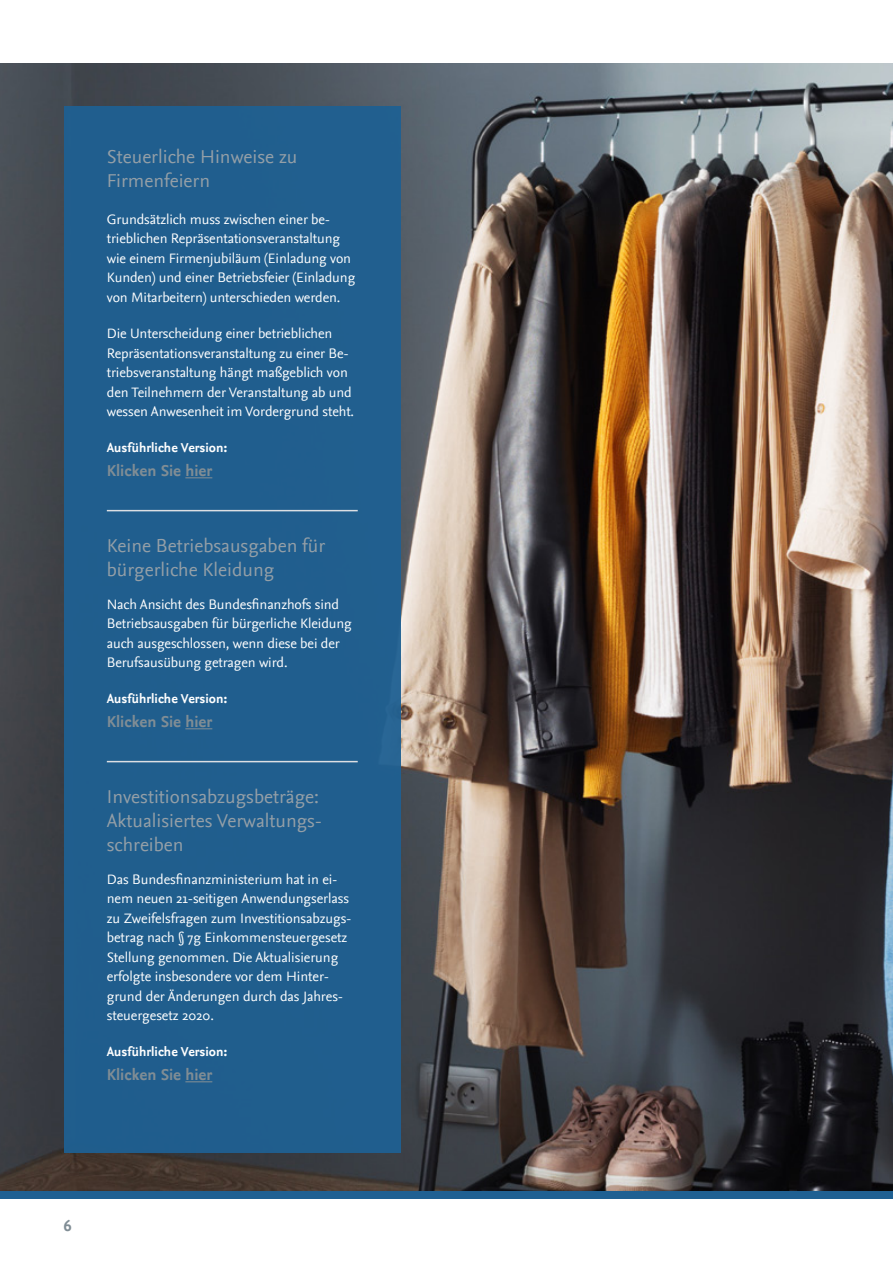
<style>
.page{position:relative;width:893px;height:1263px;background:#fff}
.page>*{position:absolute;margin:0;border:0;box-sizing:border-box;transform-origin:0 0}
.t1{font:19.5px/24px "Nexus Sans OT";color:#949fa7}
.t2{font:700 16.5px "Nexus Sans OT";color:#808d95}
.t3{font:14.25px/19.5px "Nexus Sans OT";letter-spacing:-.01em;color:#fff}
.t4{font:700 13.5px "Nexus Sans OT";color:#fff}
</style>
<div class="page">
<div style="left:0;top:1191px;width:893px;height:8px;background:#1f6092"></div>
<img style="left:0;top:64px;width:893px;height:1127px">
<div style="left:64px;top:106px;width:337px;height:1046px;background:#1f6092"></div>
<svg style="left:185px;top:477px;width:27px;height:1px"></svg>
<hr style="left:107px;top:510px;width:251px;height:1px;background:#dcdfe3">
<svg style="left:185px;top:728px;width:27px;height:1px"></svg>
<hr style="left:107px;top:761px;width:251px;height:1px;background:#dcdfe3">
<svg style="left:185px;top:1081px;width:27px;height:1px"></svg>
<h1 class="t1" style="left:107px;top:145px;width:192px">Steuerliche Hinweise zu<br>Firmenfeiern</h1>
<p class="t3" style="left:107px;top:210px;width:250px">Grundsätzlich muss zwischen einer be&shy;trieblichen Repräsentationsveranstaltung wie einem Firmenjubiläum (Einladung von Kunden) und einer Betriebsfeier (Einladung von Mitarbeitern) unterschieden werden.</p>
<p class="t3" style="left:107px;top:324px;width:249px">Die Unterscheidung einer betrieblichen Repräsentationsveranstaltung zu einer Be&shy;triebsveranstaltung hängt maßgeblich von den Teilnehmern der Veranstaltung ab und wessen Anwesenheit im Vordergrund steht.</p>
<p class="t4" style="left:107px;top:440px;width:122px">Ausführliche Version:</p>
<p class="t2" style="left:107px;top:461px;width:107px">Klicken Sie hier</p>
<h1 class="t1" style="left:107px;top:535px;width:220px">Keine Betriebsausgaben für bürgerliche Kleidung</h1>
<p class="t3" style="left:107px;top:595px;width:247px">Nach Ansicht des Bundesfinanzhofs sind Betriebsausgaben für bürgerliche Kleidung auch ausgeschlossen, wenn diese bei der Berufsausübung getragen wird.</p>
<p class="t4" style="left:107px;top:691px;width:122px">Ausführliche Version:</p>
<p class="t2" style="left:107px;top:712px;width:107px">Klicken Sie hier</p>
<h1 class="t1" style="left:107px;top:786px;width:217px">Investitionsabzugsbeträge:<br>Aktualisiertes Verwaltungs&shy;schreiben</h1>
<p class="t3" style="left:107px;top:870px;width:246px">Das Bundesfinanzministerium hat in ei&shy;nem neuen 21-seitigen Anwendungserlass zu Zweifelsfragen zum Investitionsabzugs&shy;betrag nach § 7g Einkommensteuergesetz Stellung genommen. Die Aktualisierung erfolgte insbesondere vor dem Hinter&shy;grund der Änderungen durch das Jahres&shy;steuergesetz 2020.</p>
<p class="t4" style="left:107px;top:1044px;width:122px">Ausführliche Version:</p>
<p class="t2" style="left:107px;top:1065px;width:107px">Klicken Sie hier</p>
<p class="t2" style="left:64px;top:1216px;width:9px">6</p>
</div>
